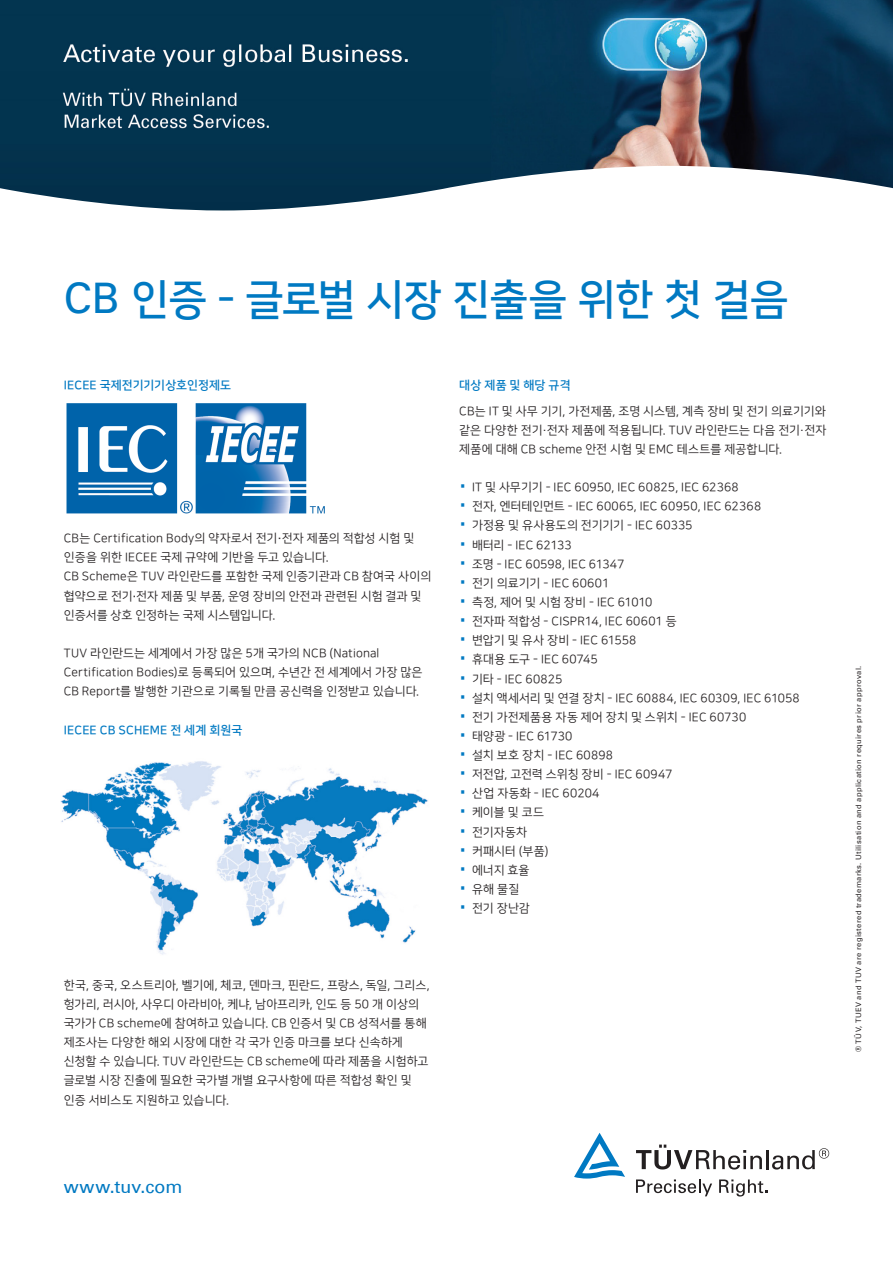
<style>
.page{position:relative;width:893px;height:1263px;background:#fff}
.page>*{position:absolute;margin:0;border:0;box-sizing:border-box;transform-origin:0 0}
._01_Headline{font:42px "Nanum Square B";letter-spacing:-.02em;color:#0079c2}
.t1{font:27px "Univers Com 55 Roman";color:#0079c2}
.t2{font:18px "Univers Com 55 Roman";letter-spacing:.01em;color:#0079c2}
._03_Copy{font:12px/19.2px "Nanum Square R";letter-spacing:.01em;color:#231f20}
._06_Copytext_with_bu{font:12px/19.2px "Nanum Square R";letter-spacing:.015em;color:#231f20;text-align:justify}
._04_Copyheadline{font:12px "Nanum Square B";letter-spacing:.015em;color:#0079c2}
._03_Copy-2{font:12px "Nanum Square B";letter-spacing:.005em;color:#0079c2}
._10_Trademark_Protec{font:7.5px "Univers Com 55 Roman";letter-spacing:.05em;color:#231f20}
.s1{font-family:"Univers"}
.s2{font-family:"Nanum Square B"}
.s3{font-family:"Univers Com 55 Roman"}
</style>
<div class="page">
<svg style="left:636px;top:1144px;width:126px;height:25px"></svg>
<hr style="left:766px;top:1150px;width:3px;height:19px;background:#231f20">
<svg style="left:772px;top:1148px;width:57px;height:21px"></svg>
<svg style="left:574px;top:1133px;width:51px;height:45px"></svg>
<svg style="left:636px;top:1179px;width:76px;height:17px"></svg>
<svg style="left:719px;top:1179px;width:48px;height:17px"></svg>
<img style="left:0;top:0;width:893px;height:210px">
<img style="left:60px;top:761px;width:368px;height:194px">
<img style="left:66px;top:403px;width:259px;height:111px">
<p class="_01_Headline" style="left:64px;top:277px;width:726px"><span class="s1">CB</span> 인증 - 글로벌 시장 진출을 위한 첫 걸음</p>
<p class="_03_Copy-2" style="left:64px;top:379px;width:169px">IECEE 국제전기기기상호인정제도</p>
<p class="_04_Copyheadline" style="left:459px;top:379px;width:113px">대상 제품 및 해당 규격</p>
<p class="_06_Copytext_with_bu" style="left:459px;top:401px;width:369px">CB는 IT 및 사무 기기, 가전제품, 조명 시스템, 계측 장비 및 전기 의료기기와 같은 다양한 전기·전자 제품에 적용됩니다. TUV 라인란드는 다음 전기·전자 제품에 대해 CB scheme 안전 시험 및 EMC 테스트를 제공합니다.</p>
<p class="t1" style="left:459px;top:468px;width:9px">·</p>
<p class="_03_Copy" style="left:472px;top:478px;width:268px">IT 및 사무기기 - IEC 60950, IEC 60825, IEC 62368</p>
<p class="t1" style="left:459px;top:487px;width:9px">·</p>
<p class="_03_Copy" style="left:472px;top:497px;width:291px">전자, 엔터테인먼트 - IEC 60065, IEC 60950, IEC 62368</p>
<p class="t1" style="left:459px;top:507px;width:9px">·</p>
<p class="_03_Copy" style="left:472px;top:516px;width:222px">가정용 및 유사용도의 전기기기 - IEC 60335</p>
<p class="t1" style="left:459px;top:526px;width:9px">·</p>
<p class="_03_Copy" style="left:472px;top:535px;width:101px">배터리 - IEC 62133</p>
<p class="t1" style="left:459px;top:545px;width:9px">·</p>
<p class="_03_Copy" style="left:472px;top:555px;width:154px">조명 - IEC 60598, IEC 61347</p>
<p class="t1" style="left:459px;top:564px;width:9px">·</p>
<p class="_03_Copy" style="left:472px;top:574px;width:139px">전기 의료기기 - IEC 60601</p>
<p class="t1" style="left:459px;top:583px;width:9px">·</p>
<p class="_03_Copy" style="left:472px;top:593px;width:182px">측정, 제어 및 시험 장비 - IEC 61010</p>
<p class="t1" style="left:459px;top:602px;width:9px">·</p>
<p class="_03_Copy" style="left:472px;top:612px;width:206px">전자파 적합성 - CISPR14, IEC 60601 등</p>
<p class="t1" style="left:459px;top:621px;width:9px">·</p>
<p class="_03_Copy" style="left:472px;top:631px;width:166px">변압기 및 유사 장비 - IEC 61558</p>
<p class="t1" style="left:459px;top:640px;width:9px">·</p>
<p class="_03_Copy" style="left:472px;top:650px;width:127px">휴대용 도구 - IEC 60745</p>
<p class="t1" style="left:459px;top:660px;width:9px">·</p>
<p class="_03_Copy" style="left:472px;top:669px;width:92px">기타 - IEC 60825</p>
<p class="t1" style="left:459px;top:679px;width:9px">·</p>
<p class="_03_Copy" style="left:472px;top:688px;width:329px">설치 액세서리 및 연결 장치 - IEC 60884, IEC 60309, IEC 61058</p>
<p class="t1" style="left:459px;top:698px;width:9px">·</p>
<p class="_03_Copy" style="left:472px;top:708px;width:276px">전기 가전제품용 자동 제어 장치 및 스위치 - IEC 60730</p>
<p class="t1" style="left:459px;top:717px;width:9px">·</p>
<p class="_03_Copy" style="left:472px;top:727px;width:102px">태양광 - IEC 61730</p>
<p class="t1" style="left:459px;top:736px;width:9px">·</p>
<p class="_03_Copy" style="left:472px;top:746px;width:142px">설치 보호 장치 - IEC 60898</p>
<p class="t1" style="left:459px;top:755px;width:9px">·</p>
<p class="_03_Copy" style="left:472px;top:765px;width:202px">저전압, 고전력 스위칭 장비 - IEC 60947</p>
<p class="t1" style="left:459px;top:774px;width:9px">·</p>
<p class="_03_Copy" style="left:472px;top:784px;width:129px">산업 자동화 - IEC 60204</p>
<p class="t1" style="left:459px;top:794px;width:9px">·</p>
<p class="_03_Copy" style="left:472px;top:803px;width:74px">케이블 및 코드</p>
<p class="t1" style="left:459px;top:813px;width:9px">·</p>
<p class="_03_Copy" style="left:472px;top:822px;width:57px">전기자동차</p>
<p class="t1" style="left:459px;top:832px;width:9px">·</p>
<p class="_03_Copy" style="left:472px;top:842px;width:78px">커패시터 (부품)</p>
<p class="t1" style="left:459px;top:851px;width:9px">·</p>
<p class="_03_Copy" style="left:472px;top:861px;width:59px">에너지 효율</p>
<p class="t1" style="left:459px;top:870px;width:9px">·</p>
<p class="_03_Copy" style="left:472px;top:880px;width:49px">유해 물질</p>
<p class="t1" style="left:459px;top:889px;width:9px">·</p>
<p class="_03_Copy" style="left:472px;top:899px;width:59px">전기 장난감</p>
<p class="_03_Copy" style="left:64px;top:529px;width:352px">CB는 Certification Body의 약자로서 전기<span class="s2">·</span>전자 제품의 적합성 시험 및 인증을 위한 IECEE 국제 규약에 기반을 두고 있습니다.</p>
<p class="_03_Copy" style="left:64px;top:567px;width:369px">CB Scheme은 TUV 라인란드를 포함한 국제 인증기관과 CB 참여국 사이의 협약으로 전기<span class="s3">·</span>전자 제품 및 부품, 운영 장비의 안전과 관련된 시험 결과 및 인증서를 상호 인정하는 국제 시스템입니다.</p>
<p class="_03_Copy" style="left:64px;top:644px;width:360px">TUV 라인란드는 세계에서 가장 많은 5개 국가의 NCB (National<br>Certification Bodies)로 등록되어 있으며, 수년간 전 세계에서 가장 많은<br>CB Report를 발행한 기관으로 기록될 만큼 공신력을 인정받고 있습니다.</p>
<p class="_04_Copyheadline" style="left:64px;top:723px;width:180px">IECEE CB SCHEME 전 세계 회원국</p>
<p class="_03_Copy" style="left:64px;top:975px;width:367px">한국, 중국, 오스트리아, 벨기에, 체코, 덴마크, 핀란드, 프랑스, 독일, 그리스, 헝가리, 러시아, 사우디 아라비아, 케냐, 남아프리카, 인도 등 50 개 이상의 국가가 CB scheme에 참여하고 있습니다. CB 인증서 및 CB 성적서를 통해 제조사는 다양한 해외 시장에 대한 각 국가 인증 마크를 보다 신속하게 신청할 수 있습니다. TUV 라인란드는 CB scheme에 따라 제품을 시험하고 글로벌 시장 진출에 필요한 국가별 개별 요구사항에 따른 적합성 확인 및 인증 서비스도 지원하고 있습니다.</p>
<p class="_10_Trademark_Protec" style="left:854px;top:1052px;width:388px;rotate:-90deg">® TÜV, TUEV and TUV are registered trademarks. Utilisation and application requires prior approval.</p>
<h3 class="t2" style="left:64px;top:1175px;width:120px">www.tuv.com</h3>
</div>
